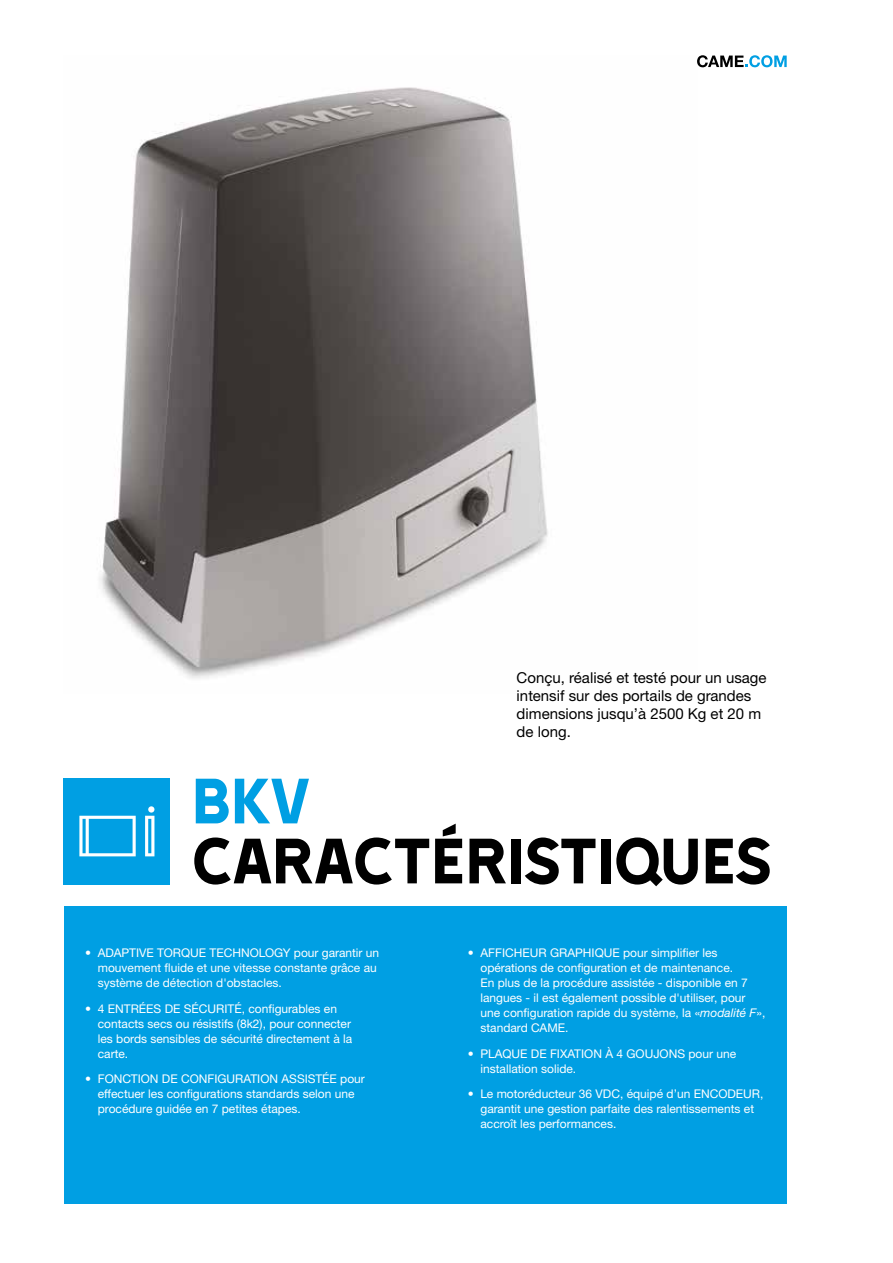
<style>
.page{position:relative;width:893px;height:1263px;background:#fff}
.page>*{position:absolute;margin:0;border:0;box-sizing:border-box;transform-origin:0 0}
.t1{font:73.5px "Came Type";letter-spacing:-.025em;color:#000}
.t2{font:73.5px "Came Type";color:#009fe3}
.t3{font:15px/18px "Helvetica Neue LTW1 G";color:#000}
.t4{font:12px/15px "Helvetica Neue LTW1 G";color:#fff}
.s1{font-style:italic}
</style>
<div class="page">
<img style="left:99px;top:87px;width:449px;height:592px">
<svg style="left:697px;top:55px;width:90px;height:12px"></svg>
<div style="left:64px;top:778px;width:106px;height:106px;background:#009fe3"></div>
<svg style="left:79px;top:816px;width:57px;height:40px"></svg>
<svg style="left:145px;top:806px;width:9px;height:50px"></svg>
<div style="left:64px;top:906px;width:723px;height:297px;background:#009fe3"></div>
<p class="t3" style="left:517px;top:668px;width:251px">Conçu, réalisé et testé pour un usage intensif sur des portails de grandes dimensions jusqu’à 2500 Kg et 20 m de long.</p>
<h1 class="t2" style="left:191px;top:762px;width:121px">BKV</h1>
<h1 class="t1" style="left:191px;top:822px;width:582px">CARACTÉRISTIQUES</h1>
<p class="t4" style="left:98px;top:945px;width:283px;text-indent:-13px">• ADAPTIVE TORQUE TECHNOLOGY pour garantir un mouvement fluide et une vitesse constante grâce au système de détection d'obstacles.</p>
<p class="t4" style="left:98px;top:1001px;width:256px;text-indent:-13px">• 4 ENTRÉES DE SÉCURITÉ, configurables en contacts secs ou résistifs (8k2), pour connecter les bords sensibles de sécurité directement à la carte.</p>
<p class="t4" style="left:98px;top:1071px;width:269px;text-indent:-13px">• FONCTION DE CONFIGURATION ASSISTÉE pour effectuer les configurations standards selon une procédure guidée en 7 petites étapes.</p>
<p class="t4" style="left:480px;top:945px;width:286px;text-indent:-13px">• AFFICHEUR GRAPHIQUE pour simplifier les opérations de configuration et de maintenance.<br>En plus de la procédure assistée - disponible en 7 langues - il est également possible d'utiliser, pour une configuration rapide du système, la «<span class="s1">modalité F</span>», standard CAME.</p>
<p class="t4" style="left:480px;top:1046px;width:257px;text-indent:-13px">• PLAQUE DE FIXATION À 4 GOUJONS pour une installation solide.</p>
<p class="t4" style="left:480px;top:1086px;width:284px;text-indent:-13px">• Le motoréducteur 36 VDC, équipé d’un ENCODEUR, garantit une gestion parfaite des ralentissements et accroît les performances.</p>
</div>
